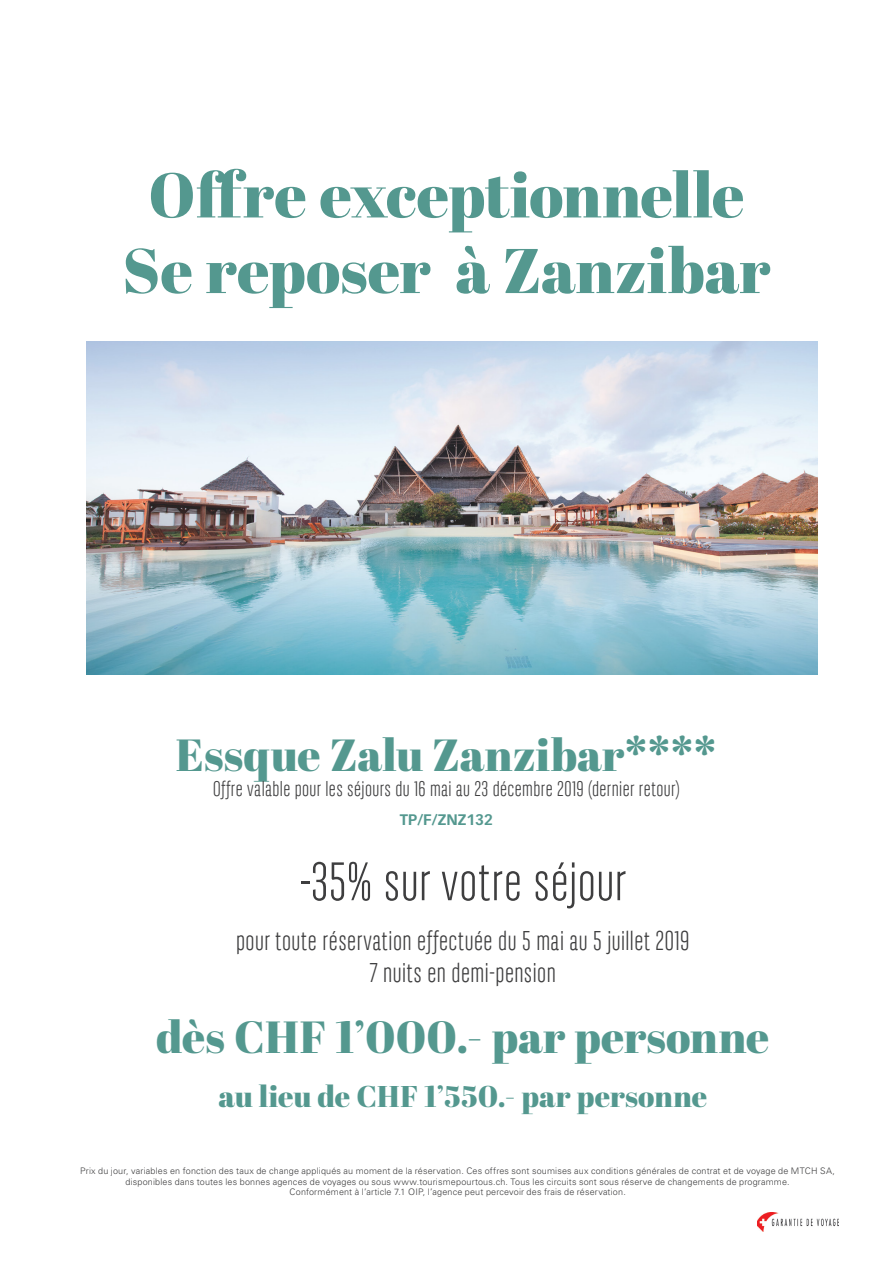
<style>
.page{position:relative;width:893px;height:1263px;background:#fff}
.page>*{position:absolute;margin:0;border:0;box-sizing:border-box;transform-origin:0 0}
.t1{font:63px "Abril Fatface";color:#54988f}
.t2{font:300 54px "BNPP Sans Condensed";letter-spacing:.015em;color:#3e3e3f}
.t3{font:45px "Abril Fatface";letter-spacing:.005em;color:#54988f}
.t4{font:30px "Abril Fatface";letter-spacing:.005em;color:#54988f}
.t5{font:300 27px/32.4px "BNPP Sans Condensed";letter-spacing:.02em;color:#3e3e3f;text-align:center}
.t6{font:300 21px "BNPP Sans Condensed";letter-spacing:.02em;color:#3e3e3f}
.t7{font:700 15px "Vectora LT Std";color:#54988f}
.Texte_encart_gauche{font:300 9px/10.8px "Univers";letter-spacing:.02em;color:#3e3e3f;text-align:center}
</style>
<div class="page">
<img style="left:86px;top:341px;width:732px;height:333px">
<img style="left:758px;top:1213px;width:80px;height:19px">
<p class="t1" style="left:148px;top:151px;width:598px">Offre exceptionnelle</p>
<p class="t1" style="left:122px;top:226px;width:650px">Se reposer à Zanzibar</p>
<p class="t3" style="left:176px;top:723px;width:543px">Essque Zalu Zanzibar****</p>
<p class="t6" style="left:213px;top:775px;width:468px">Offre valable pour les séjours du 16 mai au 23 décembre 2019 (dernier retour)</p>
<p class="t7" style="left:400px;top:810px;width:95px">TP/F/ZNZ132</p>
<p class="t2" style="left:300px;top:848px;width:327px">-35% sur votre séjour</p>
<p class="t5" style="left:236px;top:924px;width:455px">pour toute réservation effectuée du 5 mai au 5 juillet 2019<br>7 nuits en demi-pension</p>
<p class="t3" style="left:156px;top:1005px;width:615px">dès CHF 1’000.- par personne</p>
<p class="t4" style="left:218px;top:1075px;width:490px">au lieu de CHF 1’550.- par personne</p>
<p class="Texte_encart_gauche" style="left:80px;top:1165px;width:756px">Prix du jour, variables en fonction des taux de change appliqués au moment de la réservation. Ces offres sont soumises aux conditions générales de contrat et de voyage de MTCH SA, disponibles dans toutes les bonnes agences de voyages ou sous www.tourismepourtous.ch. Tous les circuits sont sous réserve de changements de programme.</p>
<p class="Texte_encart_gauche" style="left:289px;top:1187px;width:338px">Conformément à l’article 7.1 OIP, l’agence peut percevoir des frais de réservation.</p>
</div>
